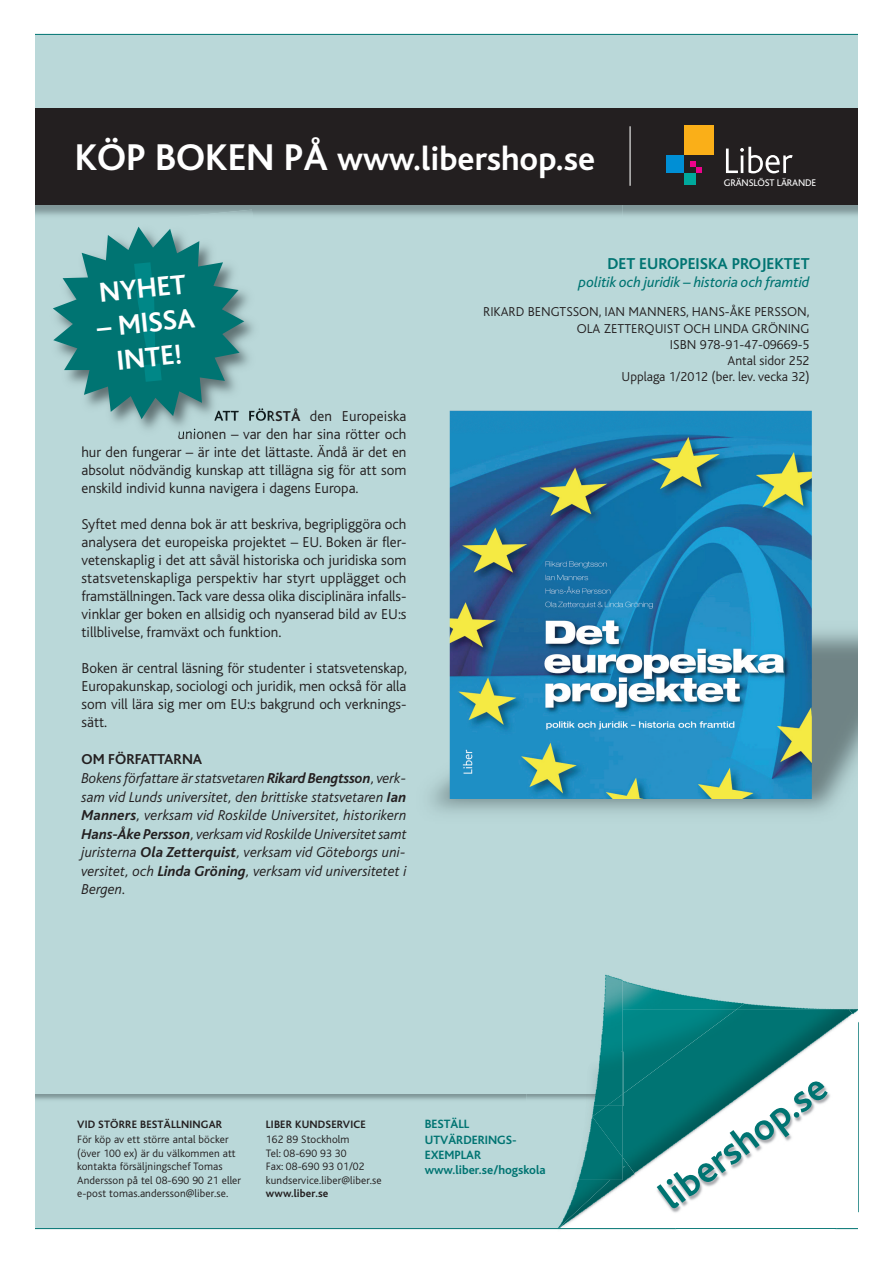
<style>
.page{position:relative;width:893px;height:1263px;background:#fff}
.page>*{position:absolute;margin:0;border:0;box-sizing:border-box;transform-origin:0 0}
.t1{font:700 39.15px "Bliss";color:#007472}
.t2{font:700 34.5px "Bliss";color:#fff}
.t3{font:700 28.8px/34.5px "Bliss";color:#fff;text-align:center}
.t4{font:700 16.5px "Bliss";color:#007472}
.t5{font:300 15px/18px "Bliss";color:#231f20;text-align:justify}
.t6{font:italic 300 15px/18.5px "Bliss";color:#231f20}
.t7{font:italic 15px "Bliss";color:#007472}
.t8{font:300 13.5px/16.2px "Bliss";color:#231f20;text-align:right}
.t9{font:700 12.6px/15.1px "Bliss";color:#007472}
.t10{font:300 11.25px/13.5px "Bliss";letter-spacing:.01em;color:#231f20}
.t11{font:700 11.25px "Bliss";letter-spacing:.015em;color:#231f20}
.t12{font:10.05px "Bliss";letter-spacing:-.015em;color:#fff}
.s1{font-size:39px}
.s2{font-weight:700}
.s3{font-weight:700;font-style:normal}
</style>
<div class="page">
<div style="left:34px;top:34px;width:825px;height:88px;background:#bad8d9"></div>
<div style="left:36px;top:1180px;width:490px;height:47px;background:#bad8d9"></div>
<div style="left:562px;top:158px;width:297px;height:851px;background:#bad8d9"></div>
<div style="left:34px;top:175px;width:589px;height:1005px;background:#bad8d9"></div>
<svg style="left:449px;top:552px;width:373px;height:160px"></svg>
<img style="left:526px;top:1180px;width:84px;height:47px">
<img style="left:623px;top:980px;width:234px;height:233px">
<img style="left:526px;top:974px;width:97px;height:206px">
<img style="left:623px;top:1052px;width:1px;height:41px">
<img style="left:526px;top:1075px;width:89px;height:18px">
<img style="left:526px;top:1049px;width:95px;height:26px">
<img style="left:623px;top:204px;width:234px;height:12px">
<img style="left:36px;top:204px;width:587px;height:12px">
<div style="left:8px;top:108px;width:878px;height:96px;background:#231f20"></div>
<div style="left:684px;top:173px;width:12px;height:12px;background:#00a99d"></div>
<div style="left:666px;top:155px;width:18px;height:18px;background:#008fd5"></div>
<div style="left:684px;top:125px;width:30px;height:30px;background:#faaf18"></div>
<svg style="left:690px;top:161px;width:12px;height:12px"></svg>
<svg style="left:726px;top:147px;width:67px;height:26px"></svg>
<hr style="left:629px;top:126px;width:2px;height:60px;background:#fff">
<div style="left:0;top:0;width:34px;height:1263px;background:#fff"></div>
<div style="left:859px;top:0;width:34px;height:1263px;background:#fff"></div>
<img style="left:675px;top:1228px;width:162px;height:2px">
<img style="left:737px;top:980px;width:112px;height:29px">
<img style="left:592px;top:1106px;width:31px;height:51px">
<svg style="left:623px;top:1093px;width:1px;height:13px"></svg>
<img style="left:607px;top:1094px;width:16px;height:12px">
<img style="left:858px;top:1022px;width:1px;height:190px">
<img style="left:450px;top:411px;width:362px;height:388px">
<img style="left:135px;top:210px;width:118px;height:6px">
<img style="left:214px;top:408px;width:59px;height:13px">
<img style="left:179px;top:428px;width:38px;height:7px">
<svg style="left:53px;top:227px;width:191px;height:192px"></svg>
<h2 class="t2" style="left:75px;top:147px;width:522px"><span class="s1">KÖP BOKEN PÅ</span> www.libershop.se</h2>
<p class="t12" style="left:724px;top:179px;width:94px">GRÄNSLÖST LÄRANDE</p>
<h3 class="t3" style="left:98px;top:279px;width:89px;rotate:-6deg">NYHET</h3>
<h3 class="t3" style="left:96px;top:314px;width:100px;rotate:-6deg">– MISSA<br>INTE!</h3>
<p class="t5" style="left:214px;top:408px;width:194px"><span class="s2">ATT FÖRSTÅ</span> den Europeiska</p>
<p class="t5" style="left:178px;top:426px;width:230px">unionen – var den har sina rötter och</p>
<p class="t5" style="left:82px;top:444px;width:326px">hur den fungerar – är inte det lättaste. Ändå är det en</p>
<p class="t5" style="left:82px;top:462px;width:326px">absolut nödvändig kunskap att tillägna sig för att som</p>
<p class="t5" style="left:82px;top:480px;width:278px">enskild individ kunna navigera i dagens Europa.</p>
<p class="t5" style="left:82px;top:516px;width:326px">Syftet med denna bok är att beskriva, begripliggöra och analysera det europeiska projektet – EU. Boken är fler&shy;vetenskaplig i det att såväl historiska och juridiska som statsvetenskapliga perspektiv har styrt upplägget och framställningen.Tack vare dessa olika disciplinära infalls&shy;vinklar ger boken en allsidig och nyanserad bild av EU:s tillblivelse, framväxt och funktion.</p>
<p class="t5" style="left:82px;top:660px;width:327px">Boken är central läsning för studenter i statsvetenskap, Europakunskap, sociologi och juridik, men också för alla som vill lära sig mer om EU:s bakgrund och verknings&shy;sätt.</p>
<p class="t6" style="left:82px;top:752px;width:327px"><span class="s3">OM FÖRFATTARNA<br></span>Bokens författare är statsvetaren <span class="s2">RikardBengtsson</span>, verk&shy;sam vid Lunds universitet, den brittiske statsvetaren <span class="s2">Ian Manners</span>, verksam vid Roskilde Universitet, historikern <span class="s2">Hans-Åke Persson</span>, verksam vid Roskilde Universitet samt juristerna <span class="s2">Ola Zetterquist</span>, verksam vid Göteborgs uni&shy;versitet, och <span class="s2">Linda Gröning</span>, verksam vid universitetet i Bergen.</p>
<p class="t4" style="left:607px;top:258px;width:204px">DET EUROPEISKA PROJEKTET</p>
<p class="t7" style="left:579px;top:277px;width:233px">politik och juridik – historia och framtid</p>
<p class="t8" style="left:483px;top:305px;width:328px">RIKARD BENGTSSON, IAN MANNERS, HANS-ÅKE PERSSON,<br>OLA ZETTERQUIST OCH LINDA GRÖNING<br>ISBN 978-91-47-09669-5<br>Antal sidor 252<br>Upplaga 1/2012 (ber. lev. vecka 32)</p>
<p class="t11" style="left:77px;top:1120px;width:147px">VID STÖRRE BESTÄLLNINGAR</p>
<p class="t10" style="left:77px;top:1134px;width:165px">För köp av ett större antal böcker (över 100 ex) är du välkommen att kontakta försäljningschef Tomas Andersson på tel 08-690 90 21 eller e-post tomas.andersson@liber.se.</p>
<p class="t11" style="left:266px;top:1120px;width:101px">LIBER KUNDSERVICE</p>
<p class="t10" style="left:266px;top:1134px;width:117px">162 89 Stockholm<br>Tel: 08-690 93 30<br>Fax: 08-690 93 01/02 kundservice.liber@liber.se</p>
<p class="t11" style="left:266px;top:1190px;width:64px">www.liber.se</p>
<p class="t9" style="left:425px;top:1118px;width:123px">BESTÄLL<br>UTVÄRDERINGS-<br>EXEMPLAR www.liber.se/hogskola</p>
<h1 class="t1" style="left:656px;top:1190px;width:199px;rotate:-37deg">libershop.se</h1>
</div>
